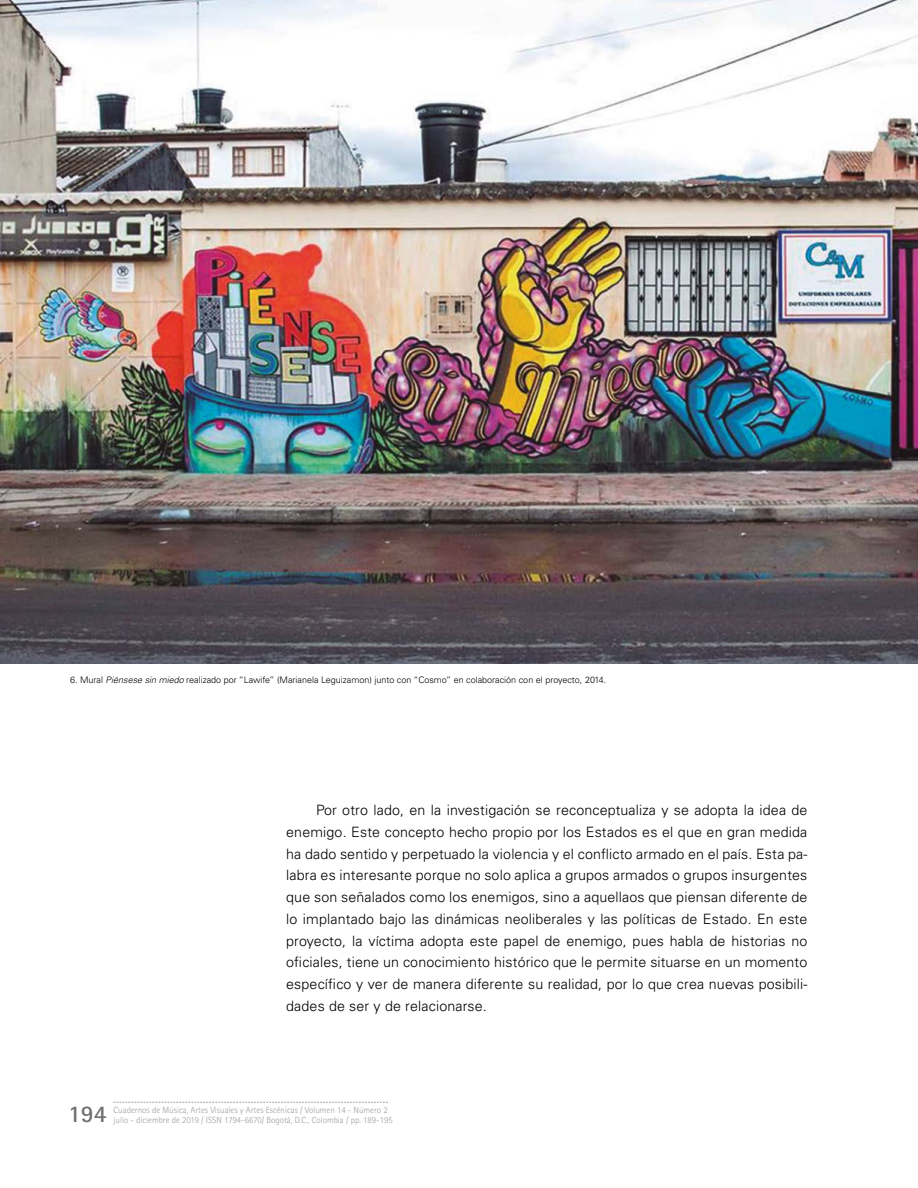
<style>
.page{position:relative;width:918px;height:1188px;background:#fff}
.page>*{position:absolute;margin:0;border:0;box-sizing:border-box;transform-origin:0 0}
.t1{font:700 24px "Rotis Sans Serif Std";color:#706f6f}
.t2{font:300 14.25px/21.8px "Univers LT Std";letter-spacing:.01em;color:#000;text-align:justify}
.t3{font:300 9px/9.8px "Rotis Sans Serif Std";color:#9d9d9c}
.t4{font:300 9px "Univers LT Std";color:#000}
.s1{font-style:italic}
</style>
<div class="page">
<svg style="left:114px;top:1102px;width:274px;height:1px"></svg>
<img style="left:0;top:0;width:918px;height:664px">
<p class="t4" style="left:70px;top:675px;width:538px">6. Mural <span class="s1">Piénsese sin miedo</span> realizado por “Lawife” (Marianela Leguizamon) junto con “Cosmo” en colaboración con el proyecto, 2014.</p>
<p class="t2" style="left:286px;top:799px;width:523px;text-indent:30px">Por otro lado, en la investigación se reconceptualiza y se adopta la idea de enemigo. Este concepto hecho propio por los Estados es el que en gran medida ha dado sentido y perpetuado la violencia y el conflicto armado en el país. Esta pa&shy;labra es interesante porque no solo aplica a grupos armados o grupos insurgentes que son señalados como los enemigos, sino a aquellaos que piensan diferente de lo implantado bajo las dinámicas neoliberales y las políticas de Estado. En este proyecto, la víctima adopta este papel de enemigo, pues habla de historias no oficiales, tiene un conocimiento histórico que le permite situarse en un momento específico y ver de manera diferente su realidad, por lo que crea nuevas posibili&shy;dades de ser y de relacionarse.</p>
<h1 class="t1" style="left:68px;top:1099px;width:40px">194</h1>
<p class="t3" style="left:114px;top:1105px;width:281px">Cuadernos de Música, Artes Visuales y Artes Escénicas / Volumen 14 - Número 2 julio - diciembre de 2019 / ISSN 1794-6670/ Bogotá, D.C., Colombia / pp. 189-195</p>
</div>
